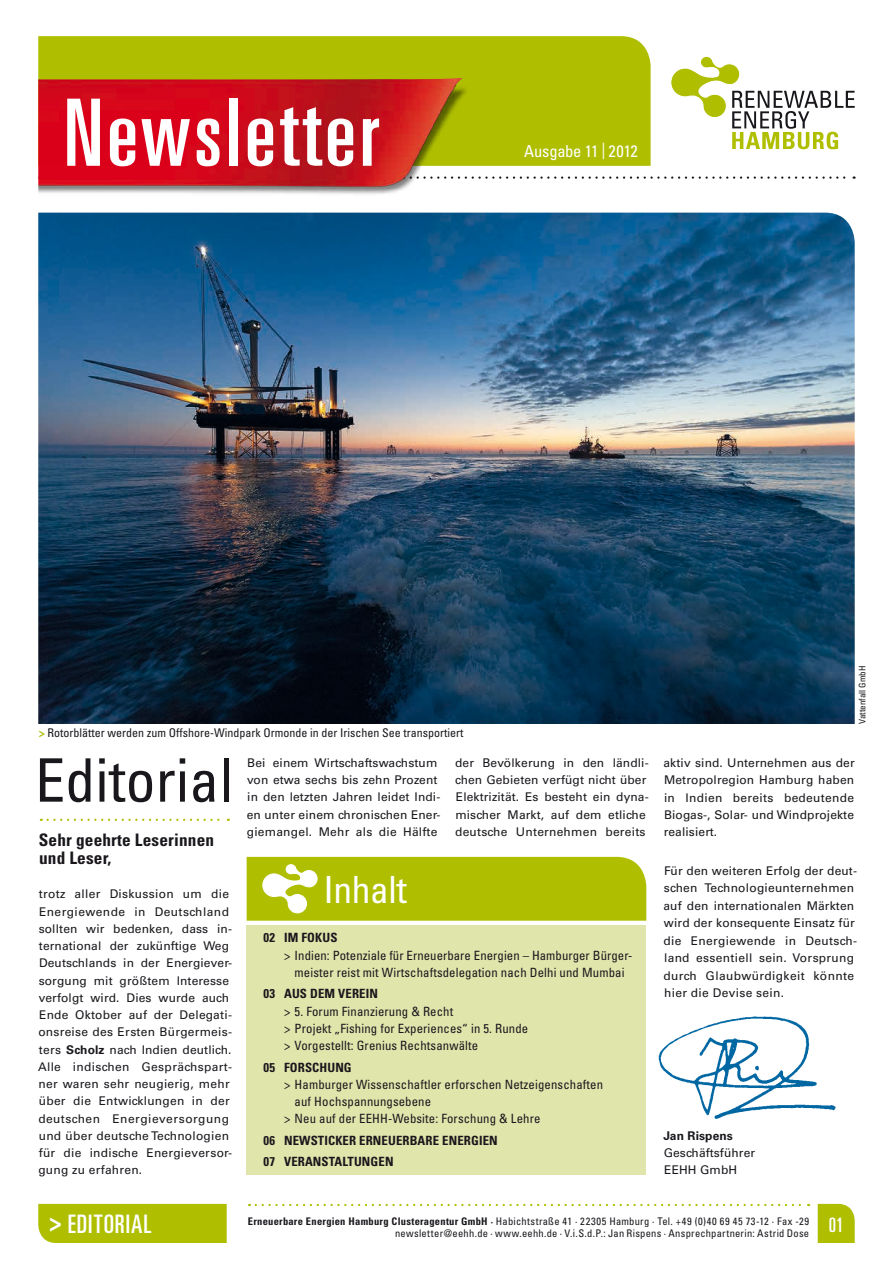
<style>
.page{position:relative;width:893px;height:1263px;background:#fff}
.page>*{position:absolute;margin:0;border:0;box-sizing:border-box;transform-origin:0 0}
.t1{font:ultra-condensed 93px "Univers LT Std";letter-spacing:.04em;color:#fff}
.t2{font:condensed 60px "Univers LT Std";color:#1a171c}
.t3{font:condensed 37.5px "Univers LT Std";letter-spacing:-.01em;color:#fff}
.t4{font:ultra-condensed 25.5px "Univers LT Std";letter-spacing:.045em;color:#fff}
.t5{font:700 condensed 17.25px/18px "Univers LT Std";letter-spacing:.01em;color:#1a171c}
.t6{font:condensed 16.5px "Univers LT Std";letter-spacing:-.015em;color:#fff}
.t7{font:condensed 12.75px/17.2px "Univers LT Std";letter-spacing:.01em;color:#1a171c;text-align:center}
.t8{font:700 condensed 12.75px/21.5px "Univers LT Std";letter-spacing:.01em;color:#1a171c}
.t9{font:12px/17.2px "Univers LT Std";letter-spacing:.01em;color:#1a171c}
.t10{font:condensed 12px "Univers LT Std";color:#1a171c}
.t11{font:700 12px "Univers LT Std";letter-spacing:.01em;color:#1a171c}
.t12{font:condensed 10.5px/12.6px "Univers LT Std";letter-spacing:.025em;color:#1a171c}
.t13{font:condensed 9px "Univers LT Std";color:#1a171c}
.s1{font-weight:700;color:#afbf00}
.s2{font-weight:700}
.s3{font-weight:700;font-stretch:condensed}
</style>
<div class="page">
<svg style="left:256px;top:1204px;width:553px;height:2px"></svg>
<svg style="left:818px;top:1204px;width:37px;height:39px"></svg>
<div style="left:38px;top:1204px;width:189px;height:39px;background:#afbf00"></div>
<svg style="left:561px;top:176px;width:294px;height:3px"></svg>
<div style="left:38px;top:36px;width:613px;height:130px;background:#afbf00"></div>
<img style="left:38px;top:78px;width:520px;height:116px">
<svg style="left:671px;top:56px;width:184px;height:93px"></svg>
<img style="left:38px;top:213px;width:817px;height:511px">
<svg style="left:48px;top:819px;width:181px;height:2px"></svg>
<img style="left:658px;top:1016px;width:178px;height:103px">
<div style="left:247px;top:925px;width:399px;height:249px;background:#e0e5ac"></div>
<svg style="left:247px;top:857px;width:399px;height:64px;background:#b3c20e"></svg>
<h1 class="t1" style="left:64px;top:80px;width:316px">Newsletter</h1>
<h3 class="t6" style="left:524px;top:140px;width:115px">Ausgabe 11 | 2012</h3>
<p class="t10" style="left:39px;top:725px;width:426px"><span class="s1">&gt;</span> Rotorblätter werden zum Offshore-Windpark Ormonde in der Irischen See transportiert</p>
<h2 class="t2" style="left:35px;top:742px;width:199px">Editorial</h2>
<h3 class="t5" style="left:39px;top:831px;width:177px">Sehr geehrte Leserinnen und Leser,</h3>
<p class="t9" style="left:38px;top:885px;width:195px">trotz aller Diskussion um die<br>Energiewende in Deutschland sollten wir bedenken, dass in&shy;ternational der zukünftige Weg<br>Deutschlands in der Energiever&shy;sorgung mit größtem Interesse verfolgt wird. Dies wurde auch<br>Ende Oktober auf der Delegati&shy;onsreise des Ersten Bürgermeis&shy;ters <span class="s2">Scholz</span> nach Indien deutlich.<br>Alle indischen Gesprächspart&shy;ner waren sehr neugierig, mehr über die Entwicklungen in der deutschen Energieversorgung und über deutsche Technologien für die indische Energieversor&shy;gung zu erfahren.</p>
<p class="t9" style="left:247px;top:754px;width:195px">Bei einem Wirtschaftswachstum von etwa sechs bis zehn Prozent in den letzten Jahren leidet Indi&shy;en unter einem chronischen Ener&shy;giemangel. Mehr als die Hälfte</p>
<h3 class="t3" style="left:323px;top:866px;width:85px">Inhalt</h3>
<p class="t9" style="left:455px;top:754px;width:195px">der Bevölkerung in den ländli&shy;chen Gebieten verfügt nicht über<br>Elektrizität. Es besteht ein dyna&shy;mischer Markt, auf dem etliche deutsche Unternehmen bereits</p>
<p class="t8" style="left:264px;top:927px;width:75px">02 IM FOKUS</p>
<p class="t7" style="left:284px;top:946px;width:350px">&gt; Indien: Potenziale für Erneuerbare Energien – Hamburger Bürger&shy;meister reist mit Wirtschaftsdelegation nach Delhi und Mumbai</p>
<p class="t8" style="left:264px;top:983px;width:116px">03 AUS DEM VEREIN</p>
<p class="t7" style="left:284px;top:1002px;width:246px;text-align:left">&gt; 5. Forum Finanzierung &amp; Recht<br>&gt; Projekt „Fishing for Experiences“ in 5. Runde &gt; Vorgestellt: Grenius Rechtsanwälte</p>
<p class="t8" style="left:264px;top:1056px;width:90px">05 FORSCHUNG</p>
<p class="t7" style="left:284px;top:1075px;width:320px">&gt; Hamburger Wissenschaftler erforschen Netzeigenschaften</p>
<p class="t7" style="left:295px;top:1093px;width:138px">auf Hochspannungsebene</p>
<p class="t7" style="left:284px;top:1110px;width:258px">&gt; Neu auf der EEHH-Website: Forschung &amp; Lehre</p>
<p class="t8" style="left:264px;top:1129px;width:236px">06 NEWSTICKER ERNEUERBARE ENERGIEN<br>07 VERANSTALTUNGEN</p>
<p class="t13" style="left:856px;top:724px;width:60px;rotate:-90deg">Vattenfall GmbH</p>
<p class="t9" style="left:663px;top:754px;width:193px;text-align:justify">aktiv sind. Unternehmen aus der Metropolregion Hamburg haben in Indien bereits bedeutende Biogas-, Solar- und Windprojekte realisiert.</p>
<p class="t9" style="left:663px;top:862px;width:195px">Für den weiteren Erfolg der deut&shy;schen Technologieunternehmen auf den internationalen Märkten wird der konsequente Einsatz für die Energiewende in Deutsch&shy;land essentiell sein. Vorsprung durch Glaubwürdigkeit könnte hier die Devise sein.</p>
<p class="t11" style="left:663px;top:1128px;width:71px">Jan Rispens</p>
<p class="t9" style="left:664px;top:1144px;width:93px">Geschäftsführer<br>EEHH GmbH</p>
<h3 class="t4" style="left:49px;top:1209px;width:104px"><span class="s3">&gt;</span> EDITORIAL</h3>
<p class="t12" style="left:395px;top:1215px;width:450px;text-indent:-147px"><span class="s2">Erneuerbare Energien Hamburg Clusteragentur GmbH ·</span> Habichtstraße 41 · 22305 Hamburg · Tel. +49 (0)40 69 45 73-12 · Fax -29 newsletter@eehh.de · www.eehh.de · V.i.S.d.P.: Jan Rispens · Ansprechpartnerin: Astrid Dose <sup>01</sup></p>
</div>
